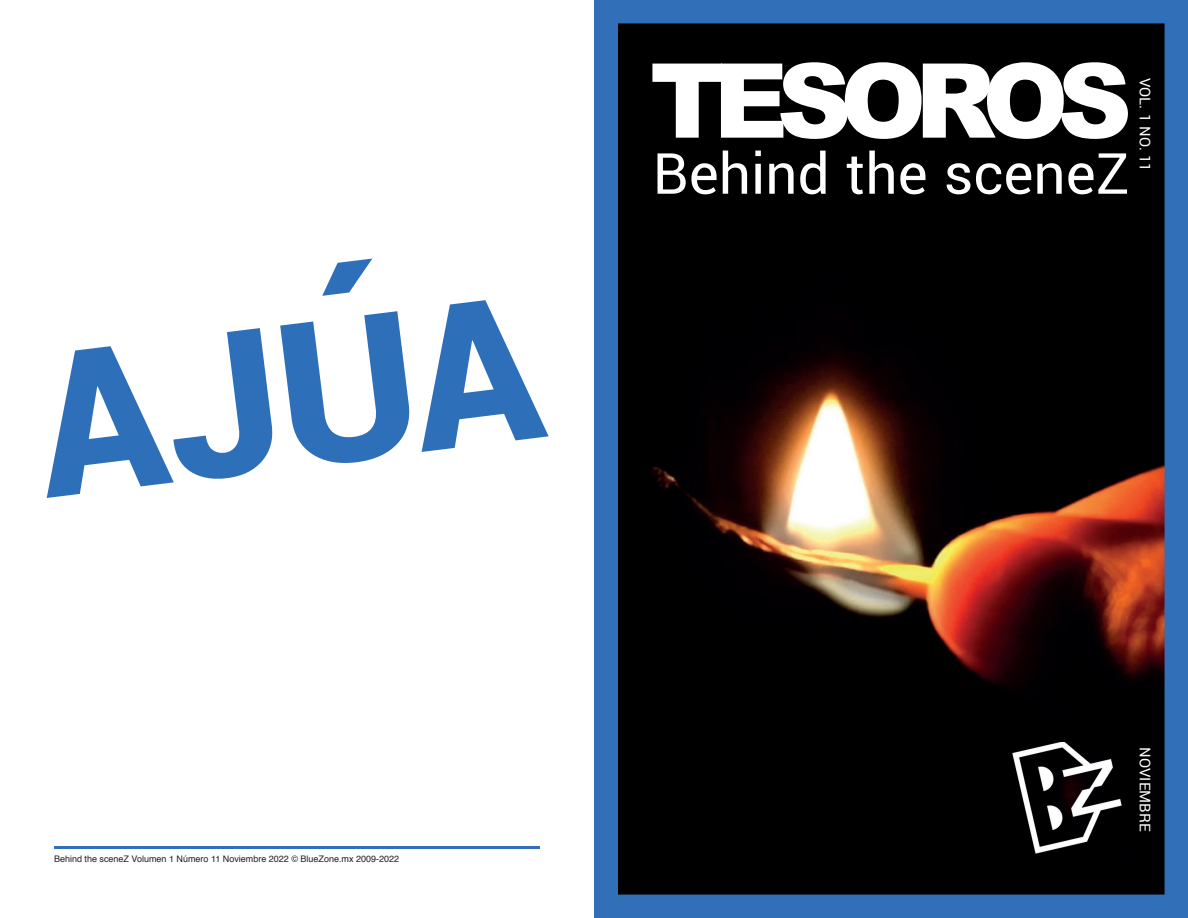
<style>
.page{position:relative;width:1188px;height:918px;background:#fff}
.page>*{position:absolute;margin:0;border:0;box-sizing:border-box;transform-origin:0 0}
.t1{font:900 223.35px "Yantramanav";color:#2d70b9}
.t2{font:900 103.5px "Arial";letter-spacing:-.11em;color:#fff}
.t3{font:63px "Yantramanav";color:#fff}
.t4{font:16.5px "Yantramanav";color:#fff}
.t5{font:9px "Helvetica";color:#231f20}
</style>
<div class="page">
<hr style="left:54px;top:846px;width:486px;height:3px;background:#316fb8">
<svg style="left:594px;top:0;width:594px;height:918px;background:#1b1a21"></svg>
<img style="left:1013px;top:742px;width:108px;height:111px">
<h1 class="t1" style="left:21px;top:290px;width:507px;rotate:-7deg">AJÚA</h1>
<p class="t5" style="left:54px;top:855px;width:347px">Behind the sceneZ Volumen 1 Número 11 Noviembre 2022 © BlueZone.mx 2009-2022</p>
<h2 class="t2" style="left:650px;top:24px;width:483px">TESOROS</h2>
<h3 class="t3" style="left:653px;top:135px;width:479px">Behind the sceneZ</h3>
<h3 class="t4" style="left:1155px;top:78px;width:95px;rotate:90deg">VOL. 1 NO. 11</h3>
<h3 class="t4" style="left:1155px;top:747px;width:86px;rotate:90deg">NOVIEMBRE</h3>
</div>
